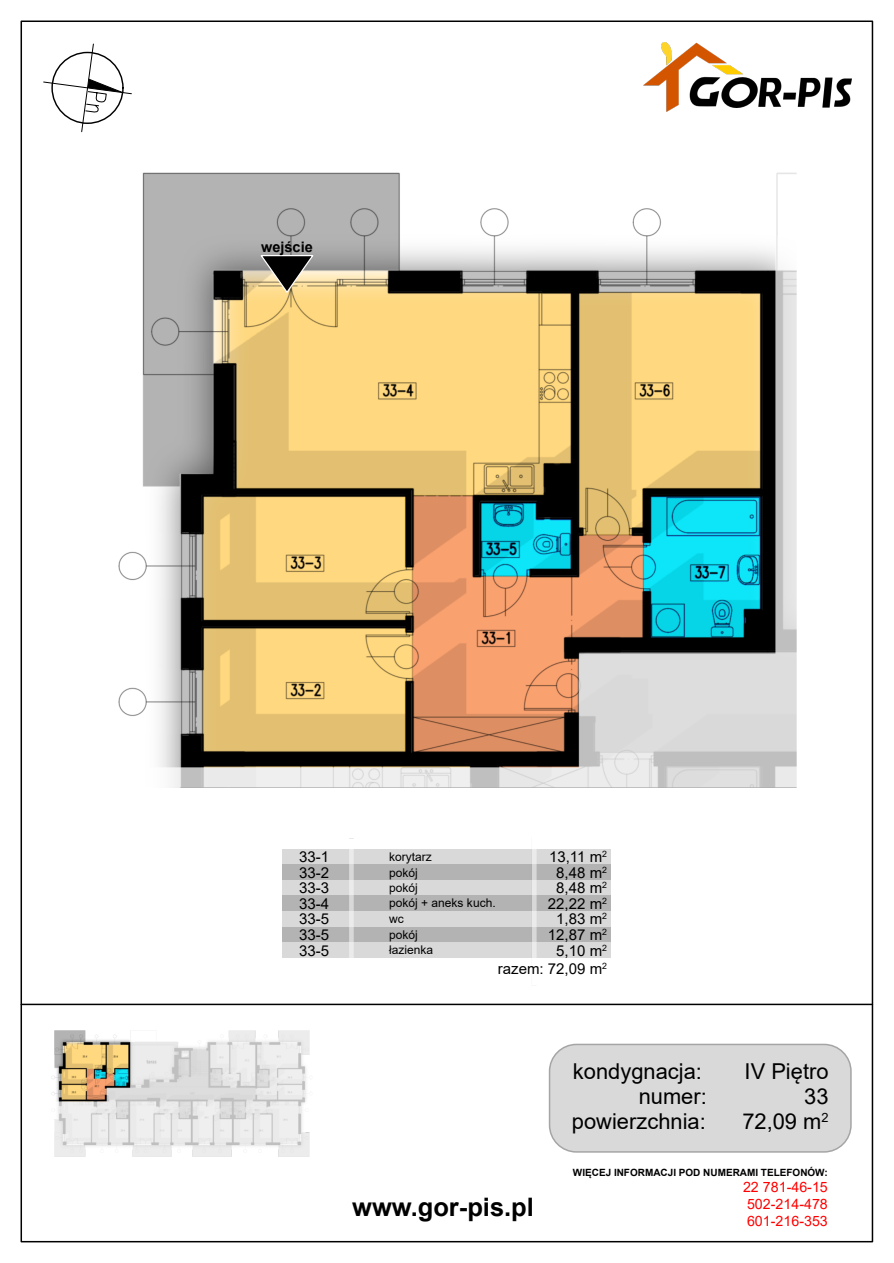
<style>
.page{position:relative;width:894px;height:1263px;background:#fff}
.page>*{position:absolute;margin:0;border:0;box-sizing:border-box;transform-origin:0 0}
.t1{font:700 25.5px "Arial";color:#000}
.t2{font:21.9px "Arial";color:#000}
.t3{font:15px/15.6px "Arial";color:#000;text-align:justify}
.t4{font:700 14.55px "Arial";color:#000}
.t5{font:14.25px/16.6px "Arial";color:#f00;text-align:justify}
.t6{font:12px/15.6px "Arial";color:#000}
.t7{font:700 9.9px "Arial";color:#000}
</style>
<div class="page">
<img style="left:643px;top:42px;width:207px;height:70px">
<svg style="left:43px;top:43px;width:89px;height:90px"></svg>
<hr style="left:21px;top:1004px;width:851px;height:1px;background:#000">
<img style="left:51px;top:172px;width:745px;height:984px">
<svg style="left:259px;top:254px;width:56px;height:40px;background:#8a7f67"></svg>
<div style="left:548px;top:1044px;width:303px;height:109px;background:#d9d9d9;border:2px solid #a5a5a5;border-radius:27px"></div>
<div style="left:282px;top:849px;width:329px;height:16px;background:#d9d9d9"></div>
<div style="left:282px;top:865px;width:329px;height:15px;background:#b3b3b3"></div>
<div style="left:282px;top:880px;width:329px;height:16px;background:#d9d9d9"></div>
<div style="left:282px;top:896px;width:329px;height:15px;background:#b3b3b3"></div>
<div style="left:282px;top:927px;width:329px;height:15px;background:#b3b3b3"></div>
<div style="left:282px;top:911px;width:329px;height:16px;background:#d9d9d9"></div>
<div style="left:282px;top:942px;width:329px;height:16px;background:#d9d9d9"></div>
<img style="left:349px;top:837px;width:187px;height:149px">
<p class="t4" style="left:261px;top:242px;width:53px">wejście</p>
<p class="t3" style="left:299px;top:850px;width:32px">33-1</p>
<p class="t3" style="left:549px;top:850px;width:59px">13,11 m<sup>2</sup></p>
<p class="t6" style="left:389px;top:850px;width:44px">korytarz</p>
<p class="t3" style="left:299px;top:866px;width:32px">33-2</p>
<p class="t3" style="left:556px;top:866px;width:52px">8,48 m<sup>2</sup></p>
<p class="t6" style="left:389px;top:896px;width:108px">pokój + aneks kuch.</p>
<p class="t6" style="left:389px;top:866px;width:30px">pokój</p>
<p class="t3" style="left:299px;top:881px;width:32px">33-3</p>
<p class="t3" style="left:556px;top:881px;width:52px">8,48 m<sup>2</sup></p>
<p class="t6" style="left:389px;top:881px;width:30px">pokój</p>
<p class="t3" style="left:299px;top:897px;width:32px">33-4</p>
<p class="t3" style="left:547px;top:897px;width:61px">22,22 m<sup>2</sup></p>
<p class="t3" style="left:299px;top:912px;width:32px">33-5<br>33-5<br>33-5</p>
<p class="t3" style="left:547px;top:912px;width:61px;text-align:center">1,83 m<sup>2<br></sup>12,87 m<sup>2<br></sup>5,10 m<sup>2</sup></p>
<p class="t6" style="left:389px;top:912px;width:46px">wc pokój łazienka</p>
<p class="t3" style="left:497px;top:962px;width:111px">razem: 72,09 m<sup>2</sup></p>
<h1 class="t1" style="left:352px;top:1198px;width:183px">www.gor-pis.pl</h1>
<h2 class="t2" style="left:572px;top:1063px;width:130px">kondygnacja:</h2>
<h2 class="t2" style="left:744px;top:1063px;width:85px">IV Piętro</h2>
<h2 class="t2" style="left:638px;top:1088px;width:70px">numer:</h2>
<h2 class="t2" style="left:803px;top:1088px;width:26px">33</h2>
<h2 class="t2" style="left:571px;top:1113px;width:135px">powierzchnia:</h2>
<h2 class="t2" style="left:742px;top:1113px;width:88px">72,09 m<sup>2</sup></h2>
<p class="t7" style="left:572px;top:1168px;width:256px">WIĘCEJ INFORMACJI POD NUMERAMI TELEFONÓW:</p>
<p class="t5" style="left:742px;top:1180px;width:86px">22 781-46-15<br>502-214-478<br>601-216-353</p>
</div>
